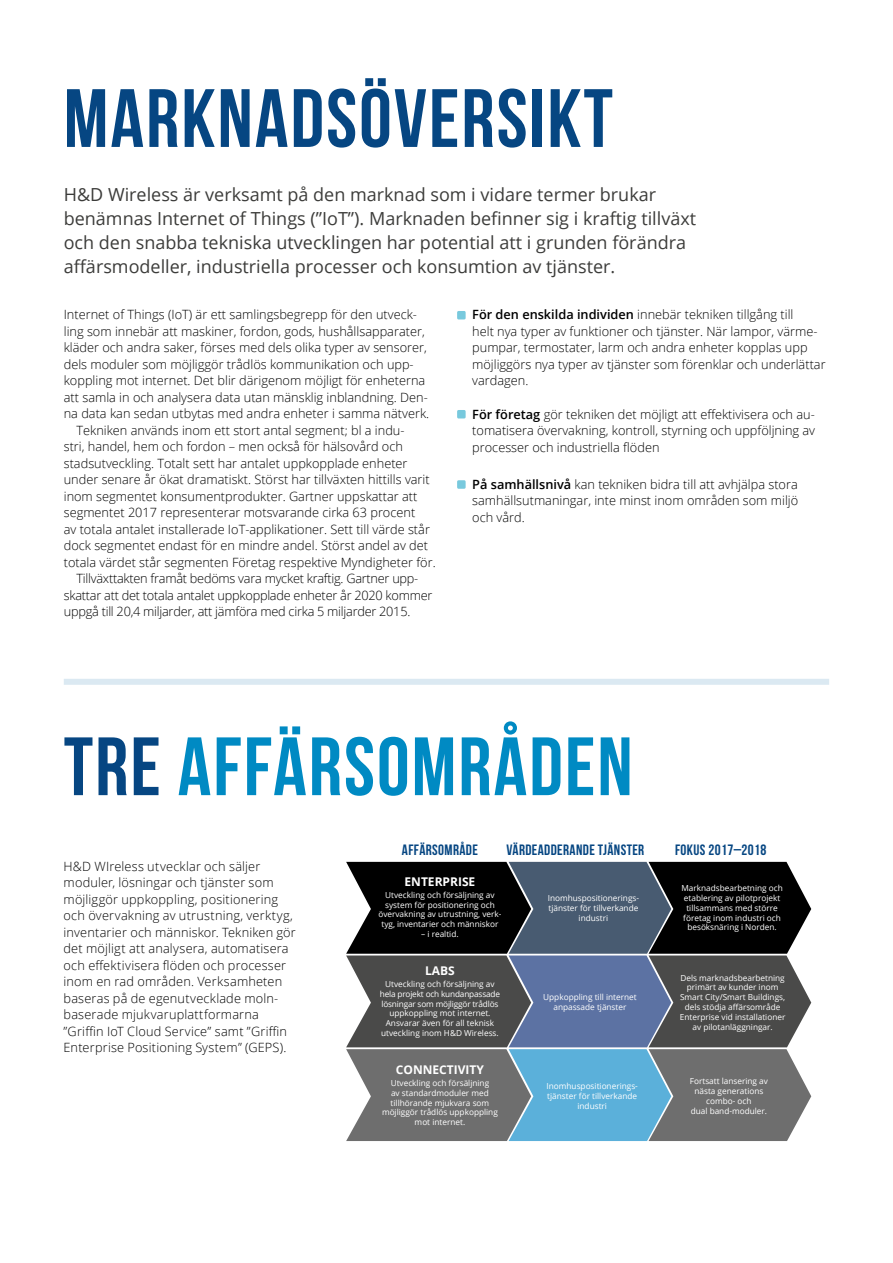
<style>
.page{position:relative;width:893px;height:1263px;background:#fff}
.page>*{position:absolute;margin:0;border:0;box-sizing:border-box;transform-origin:0 0}
.t1{font:82.5px "Bebas Neue";letter-spacing:.025em;color:#064682}
.t2{font:82.5px "Bebas Neue";letter-spacing:.025em;color:#008ac3}
.t3{font:18px/24px "Open Sans";color:#3c3c3a}
.t4{font:15px "Bebas Neue";letter-spacing:.025em;color:#064682}
.t5{font:300 12.75px/16.5px "Open Sans";color:#000}
.t6{font:300 12.75px "Open Sans";letter-spacing:-.02em;color:#000}
.t7{font:700 12px "Open Sans";color:#fff}
.t8{font:8.25px/9.8px "Open Sans";color:#fff;text-align:center}
.s1{font-weight:600}
.s2{color:#064682}
</style>
<div class="page">
<div style="left:457px;top:311px;width:9px;height:8px;background:#78c9dd;border-radius:2px"></div>
<div style="left:457px;top:410px;width:9px;height:8px;background:#78c9dd;border-radius:2px"></div>
<div style="left:457px;top:480px;width:9px;height:9px;background:#78c9dd;border-radius:2px"></div>
<svg style="left:346px;top:862px;width:465px;height:279px;background:#525e69"></svg>
<div style="left:64px;top:679px;width:765px;height:6px;background:#dbe9f2"></div>
<h1 class="t1" style="left:64px;top:73px;width:551px">MARKNADSÖVERSIKT</h1>
<p class="t3" style="left:64px;top:182px;width:634px">H&amp;D Wireless är verksamt på den marknad som i vidare termer brukar benämnas Internet of Things (”IoT”). Marknaden befinner sig i kraftig tillväxt och den snabba tekniska utvecklingen har potential att i grunden förändra affärsmodeller, industriella processer och konsumtion av tjänster.</p>
<p class="t5" style="left:64px;top:306px;width:355px">Internet of Things (IoT) är ett samlingsbegrepp för den utveck-</p>
<p class="t5" style="left:64px;top:323px;width:362px">ling som innebär att maskiner, fordon, gods, hushållsapparater,</p>
<p class="t5" style="left:64px;top:339px;width:365px">kläder och andra saker, förses med dels olika typer av sensorer,</p>
<p class="t5" style="left:64px;top:356px;width:351px">dels moduler som möjliggör trådlös kommunikation och upp-</p>
<p class="t5" style="left:64px;top:372px;width:363px">koppling mot internet. Det blir därigenom möjligt för enheterna</p>
<p class="t5" style="left:64px;top:389px;width:366px">att samla in och analysera data utan mänsklig inblandning. Den-</p>
<p class="t5" style="left:64px;top:405px;width:367px">na data kan sedan utbytas med andra enheter i samma nätverk.</p>
<p class="t5" style="left:77px;top:422px;width:329px">Tekniken används inom ett stort antal segment; bl a indu-</p>
<p class="t5" style="left:64px;top:438px;width:341px">stri, handel, hem och fordon – men också för hälsovård och</p>
<p class="t5" style="left:64px;top:455px;width:345px">stadsutveckling. Totalt sett har antalet uppkopplade enheter</p>
<p class="t5" style="left:64px;top:471px;width:367px">under senare år ökat dramatiskt. Störst har tillväxten hittills varit</p>
<p class="t5" style="left:64px;top:488px;width:355px">inom segmentet konsumentprodukter. Gartner uppskattar att</p>
<p class="t5" style="left:64px;top:504px;width:353px">segmentet 2017 representerar motsvarande cirka 63 procent</p>
<p class="t5" style="left:64px;top:521px;width:368px">av totala antalet installerade IoT-applikationer. Sett till värde står</p>
<p class="t5" style="left:64px;top:537px;width:366px">dock segmentet endast för en mindre andel. Störst andel av det</p>
<p class="t5" style="left:64px;top:554px;width:373px">totala värdet står segmenten Företag respektive Myndigheter för.</p>
<p class="t6" style="left:77px;top:570px;width:343px">Tillväxttakten framåt bedöms vara mycket kraftig. Gartner upp-</p>
<p class="t6" style="left:64px;top:587px;width:370px">skattar att det totala antalet uppkopplade enheter år 2020 kommer</p>
<p class="t6" style="left:64px;top:603px;width:348px">uppgå till 20,4 miljarder, att jämföra med cirka 5 miljarder 2015.</p>
<p class="t5" style="left:472px;top:306px;width:355px"><span class="s1">För den enskilda individen</span> innebär tekniken tillgång till<br>helt nya typer av funktioner och tjänster. När lampor, värme&shy;pumpar, termostater, larm och andra enheter kopplas upp möjliggörs nya typer av tjänster som förenklar och underlättar vardagen.</p>
<p class="t5" style="left:472px;top:405px;width:344px;text-align:justify"><span class="s1">För företag</span> gör tekniken det möjligt att effektivisera och au&shy;tomatisera övervakning, kontroll, styrning och uppföljning av processer och industriella flöden</p>
<p class="t5" style="left:472px;top:475px;width:327px;text-align:justify"><span class="s1">På samhällsnivå</span> kan tekniken bidra till att avhjälpa stora samhällsutmaningar, inte minst inom områden som miljö och vård.</p>
<h1 class="t2" style="left:64px;top:721px;width:570px"><span class="s2">TRE</span> AFFÄRSOMRÅDEN</h1>
<p class="t5" style="left:64px;top:857px;width:234px">H&amp;D WIreless utvecklar och säljer moduler, lösningar och tjänster som möjliggör uppkoppling, positionering och övervakning av utrustning, verktyg, inventarier och människor. Tekniken gör det möjligt att analysera, automatisera och effektivisera flöden och processer inom en rad områden. Verksamheten baseras på de egenutvecklade moln&shy;baserade mjukvaruplattformarna ”Griffin IoT Cloud Service” samt ”Griffin Enterprise Positioning System” (GEPS).</p>
<p class="t4" style="left:402px;top:842px;width:77px">AFFÄRSOMRÅDE</p>
<p class="t4" style="left:506px;top:842px;width:139px">VÄRDEADDERANDE TJÄNSTER</p>
<p class="t4" style="left:675px;top:842px;width:93px">FOKUS 2017–2018</p>
<p class="t7" style="left:404px;top:873px;width:72px">ENTERPRISE</p>
<p class="t8" style="left:378px;top:890px;width:125px">Utveckling och försäljning av system för positionering och övervakning av utrustning, verk&shy;tyg, inventarier och människor</p>
<p class="t8" style="left:421px;top:929px;width:39px">– i realtid.</p>
<p class="t7" style="left:425px;top:962px;width:31px">LABS</p>
<p class="t8" style="left:380px;top:979px;width:122px">Utveckling och försäljning av hela projekt och kundanpassade lösningar som möjliggör trådlös uppkoppling mot internet.<br>Ansvarar även för all teknisk utveckling inom H&amp;D Wireless.</p>
<p class="t7" style="left:396px;top:1061px;width:90px">CONNECTIVITY</p>
<p class="t8" style="left:382px;top:1078px;width:117px">Utveckling och försäljning<br>av standardmoduler med tillhörande mjukvara som möjliggör trådlös uppkoppling mot internet.</p>
<p class="t8" style="left:681px;top:883px;width:103px">Marknadsbearbetning och etablering av pilotprojekt tillsammans med större företag inom industri och besöksnäring i Norden.</p>
<p class="t8" style="left:548px;top:893px;width:93px">Inomhuspositionerings&shy;tjänster för tillverkande industri</p>
<p class="t8" style="left:680px;top:973px;width:107px">Dels marknadsbearbetning primärt av kunder inom<br>Smart City/Smart Buildings, dels stödja affärsområde<br>Enterprise vid installationer av pilotanläggningar.</p>
<p class="t8" style="left:543px;top:992px;width:95px">Uppkoppling till internet anpassade tjänster</p>
<p class="t8" style="left:690px;top:1076px;width:80px">Fortsatt lansering av nästa generations combo- och<br>dual band-moduler.</p>
<p class="t8" style="left:546px;top:1081px;width:93px">Inomhuspositionerings&shy;tjänster för tillverkande industri</p>
</div>
